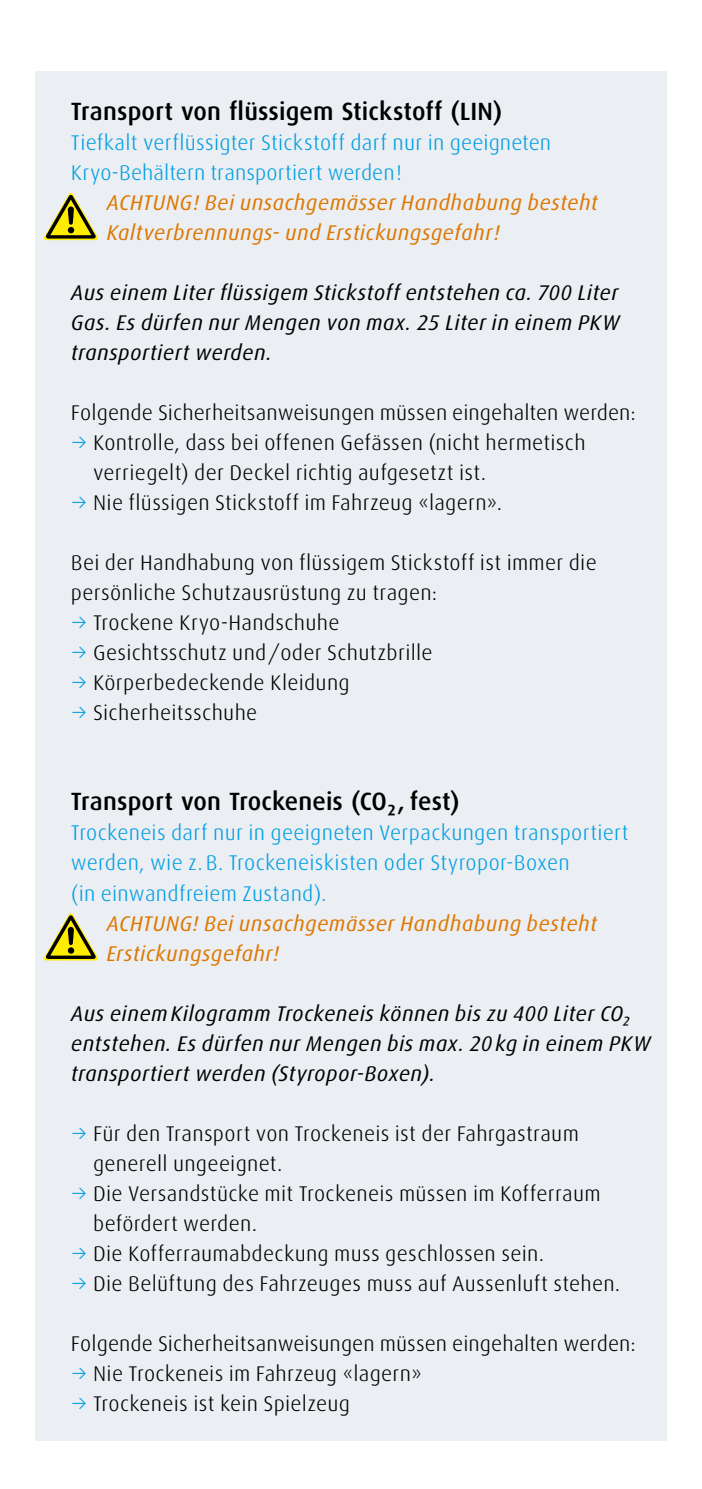
<style>
.page{position:relative;width:702px;height:1489px;background:#fff}
.page>*{position:absolute;margin:0;border:0;box-sizing:border-box;transform-origin:0 0}
.t1{font:500 25px "Linde Dax Global";letter-spacing:.005em;color:#000}
.t2{font:300 21.25px/30px "Linde Dax Global";letter-spacing:.01em;color:#000}
.t3{font:italic 21.25px/30px "Linde Dax Global";letter-spacing:.015em;color:#000;text-align:justify}
.t4{font:300 21.25px/30px "Linde Dax Global";letter-spacing:.01em;color:#009ee3}
.t5{font:italic 21.25px/30px "Linde Dax Global";letter-spacing:.015em;color:#de7700}
.s1{color:#009ee3}
</style>
<div class="page">
<div style="left:35px;top:71px;width:631px;height:1369px;background:#ebeef2"></div>
<svg style="left:44px;top:913px;width:54px;height:47px"></svg>
<svg style="left:44px;top:193px;width:54px;height:47px"></svg>
<p class="t1" style="left:71px;top:97px;width:433px">Transport von flüssigem Stickstoff (LIN)</p>
<p class="t4" style="left:71px;top:128px;width:482px">Tiefkalt verflüssigter Stickstoff darf nur in geeigneten<br>Kryo-Behältern transportiert werden!</p>
<p class="t5" style="left:106px;top:188px;width:493px">ACHTUNG! Bei unsachgemässer Handhabung besteht<br>Kaltverbrennungs- und Erstickungsgefahr!</p>
<p class="t3" style="left:71px;top:278px;width:550px">Aus einem Liter flüssigem Stickstoff entstehen ca. 700 Liter Gas. Es dürfen nur Mengen von max. 25 Liter in einem PKW transportiert werden.</p>
<p class="t2" style="left:71px;top:398px;width:566px">Folgende Sicherheitsanweisungen müssen eingehalten werden:</p>
<p class="t2" style="left:93px;top:428px;width:494px;text-indent:-22px"><span class="s1">→</span> Kontrolle, dass bei offenen Gefässen (nicht hermetisch verriegelt) der Deckel richtig aufgesetzt ist.</p>
<p class="t2" style="left:71px;top:488px;width:432px"><span class="s1">→</span> Nie flüssigen Stickstoff im Fahrzeug «lagern».</p>
<p class="t2" style="left:71px;top:548px;width:527px">Bei der Handhabung von flüssigem Stickstoff ist immer die persönliche Schutzausrüstung zu tragen:</p>
<p class="t2" style="left:71px;top:608px;width:270px"><span class="s1">→</span> Trockene Kryo-Handschuhe</p>
<p class="t2" style="left:71px;top:638px;width:363px"><span class="s1">→</span> Gesichtsschutz und/oder Schutzbrille</p>
<p class="t2" style="left:71px;top:668px;width:280px"><span class="s1">→</span> Körperbedeckende Kleidung</p>
<p class="t2" style="left:71px;top:698px;width:188px"><span class="s1">→</span> Sicherheitsschuhe</p>
<p class="t1" style="left:71px;top:787px;width:390px">Transport von Trockeneis (CO₂, fest)</p>
<p class="t4" style="left:71px;top:818px;width:559px">Trockeneis darf nur in geeigneten Verpackungen transportiert werden, wie z. B. Trockeneiskisten oder Styropor-Boxen<br>(in einwandfreiem Zustand).</p>
<p class="t5" style="left:106px;top:908px;width:492px">ACHTUNG! Bei unsachgemässer Handhabung besteht<br>Erstickungsgefahr!</p>
<p class="t3" style="left:71px;top:998px;width:581px;text-align:left">Aus einemKilogramm Trockeneis können bis zu 400 Liter CO₂ entstehen. Es dürfen nur Mengen bis max. 20kg in einem PKW transportiert werden (Styropor-Boxen).</p>
<p class="t2" style="left:93px;top:1118px;width:487px;text-indent:-22px"><span class="s1">→</span> Für den Transport von Trockeneis ist der Fahrgastraum generell ungeeignet.</p>
<p class="t2" style="left:93px;top:1178px;width:509px;text-indent:-22px"><span class="s1">→</span> Die Versandstücke mit Trockeneis müssen im Kofferraum befördert werden.</p>
<p class="t2" style="left:71px;top:1238px;width:474px"><span class="s1">→</span> Die Kofferraumabdeckung muss geschlossen sein.</p>
<p class="t2" style="left:71px;top:1268px;width:551px"><span class="s1">→</span> Die Belüftung des Fahrzeuges muss auf Aussenluft stehen.</p>
<p class="t2" style="left:71px;top:1328px;width:566px">Folgende Sicherheitsanweisungen müssen eingehalten werden:</p>
<p class="t2" style="left:71px;top:1358px;width:353px"><span class="s1">→</span> Nie Trockeneis im Fahrzeug «lagern»</p>
<p class="t2" style="left:71px;top:1388px;width:280px"><span class="s1">→</span> Trockeneis ist kein Spielzeug</p>
</div>
